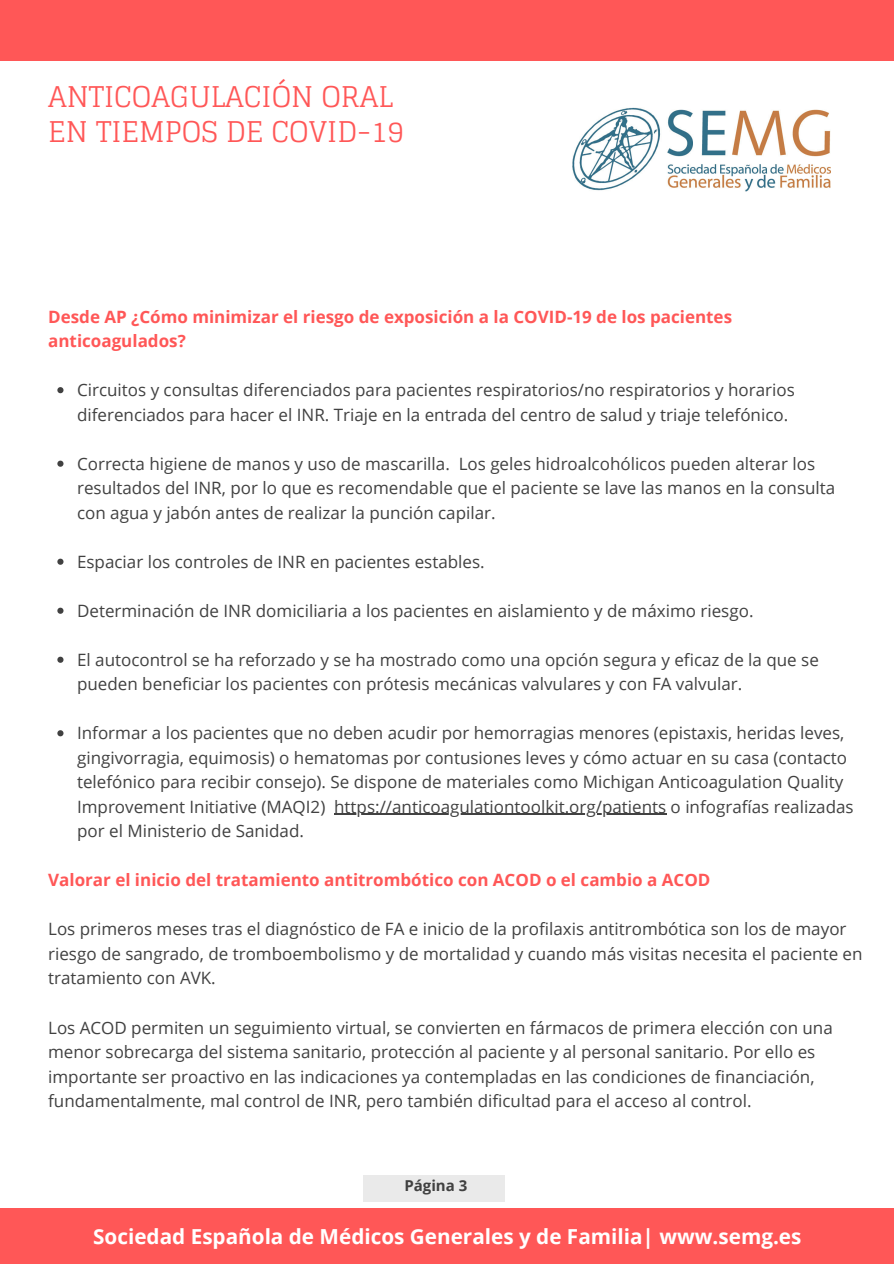
<style>
.page{position:relative;width:894px;height:1264px;background:#fff}
.page>*{position:absolute;margin:0;border:0;box-sizing:border-box;transform-origin:0 0}
.t1{font:28.5px/34.7px "Glegoo";color:#ff5757}
.t2{font:700 20.7px "Open Sans";color:#fff}
.t3{font:16.95px/24.5px "Open Sans";color:#414141}
.t4{font:700 16.95px/24.5px "Open Sans";color:#ff5757}
.t5{font:700 15px "Open Sans";color:#414141}
</style>
<div class="page">
<div style="left:0;top:0;width:893px;height:1263px;background:#ff5757"></div>
<div style="left:0;top:61px;width:893px;height:1147px;background:#fff"></div>
<svg style="left:57px;top:387px;width:6px;height:6px"></svg>
<svg style="left:57px;top:460px;width:6px;height:7px"></svg>
<svg style="left:57px;top:558px;width:6px;height:7px"></svg>
<svg style="left:57px;top:607px;width:6px;height:7px"></svg>
<svg style="left:57px;top:656px;width:6px;height:6px"></svg>
<svg style="left:57px;top:730px;width:6px;height:6px"></svg>
<hr style="left:334px;top:814px;width:332px;height:1px;background:#414141">
<img style="left:572px;top:108px;width:258px;height:83px">
<div style="left:363px;top:1175px;width:141px;height:25px;background:#eaeaea"></div>
<h1 class="t1" style="left:48px;top:80px;width:357px">ANTICOAGULACIÓN ORAL<br>EN TIEMPOS DE COVID-19</h1>
<p class="t4" style="left:48px;top:304px;width:685px">Desde AP ¿Cómo minimizar el riesgo de exposición a la COVID-19 de los pacientes anticoagulados?</p>
<p class="t3" style="left:77px;top:377px;width:719px">Circuitos y consultas diferenciados para pacientes respiratorios/no respiratorios y horarios diferenciados para hacer el INR. Triaje en la entrada del centro de salud y triaje telefónico.</p>
<p class="t3" style="left:77px;top:451px;width:759px">Correcta higiene de manos y uso de mascarilla. Los geles hidroalcohólicos pueden alterar los resultados del INR, por lo que es recomendable que el paciente se lave las manos en la consulta con agua y jabón antes de realizar la punción capilar.</p>
<p class="t3" style="left:77px;top:549px;width:409px">Espaciar los controles de INR en pacientes estables.</p>
<p class="t3" style="left:77px;top:598px;width:677px">Determinación de INR domiciliaria a los pacientes en aislamiento y de máximo riesgo.</p>
<p class="t3" style="left:77px;top:647px;width:743px">El autocontrol se ha reforzado y se ha mostrado como una opción segura y eficaz de la que se pueden beneficiar los pacientes con prótesis mecánicas valvulares y con FA valvular.</p>
<p class="t3" style="left:77px;top:720px;width:778px">Informar a los pacientes que no deben acudir por hemorragias menores (epistaxis, heridas leves, gingivorragia, equimosis) o hematomas por contusiones leves y cómo actuar en su casa (contacto telefónico para recibir consejo). Se dispone de materiales como Michigan Anticoagulation Quality Improvement Initiative (MAQI2) https://anticoagulationtoolkit.org/patients o infografías realizadas por el Ministerio de Sanidad.</p>
<p class="t4" style="left:48px;top:867px;width:663px">Valorar el inicio del tratamiento antitrombótico con ACOD o el cambio a ACOD</p>
<p class="t3" style="left:48px;top:916px;width:815px">Los primeros meses tras el diagnóstico de FA e inicio de la profilaxis antitrombótica son los de mayor riesgo de sangrado, de tromboembolismo y de mortalidad y cuando más visitas necesita el paciente en tratamiento con AVK.</p>
<p class="t3" style="left:48px;top:1014px;width:786px">Los ACOD permiten un seguimiento virtual, se convierten en fármacos de primera elección con una menor sobrecarga del sistema sanitario, protección al paciente y al personal sanitario. Por ello es importante ser proactivo en las indicaciones ya contempladas en las condiciones de financiación, fundamentalmente, mal control de INR, pero también dificultad para el acceso al control.</p>
<p class="t5" style="left:404px;top:1174px;width:64px">Página 3</p>
<p class="t2" style="left:93px;top:1221px;width:709px">Sociedad Española de Médicos Generales y de Familia| www.semg.es</p>
</div>
